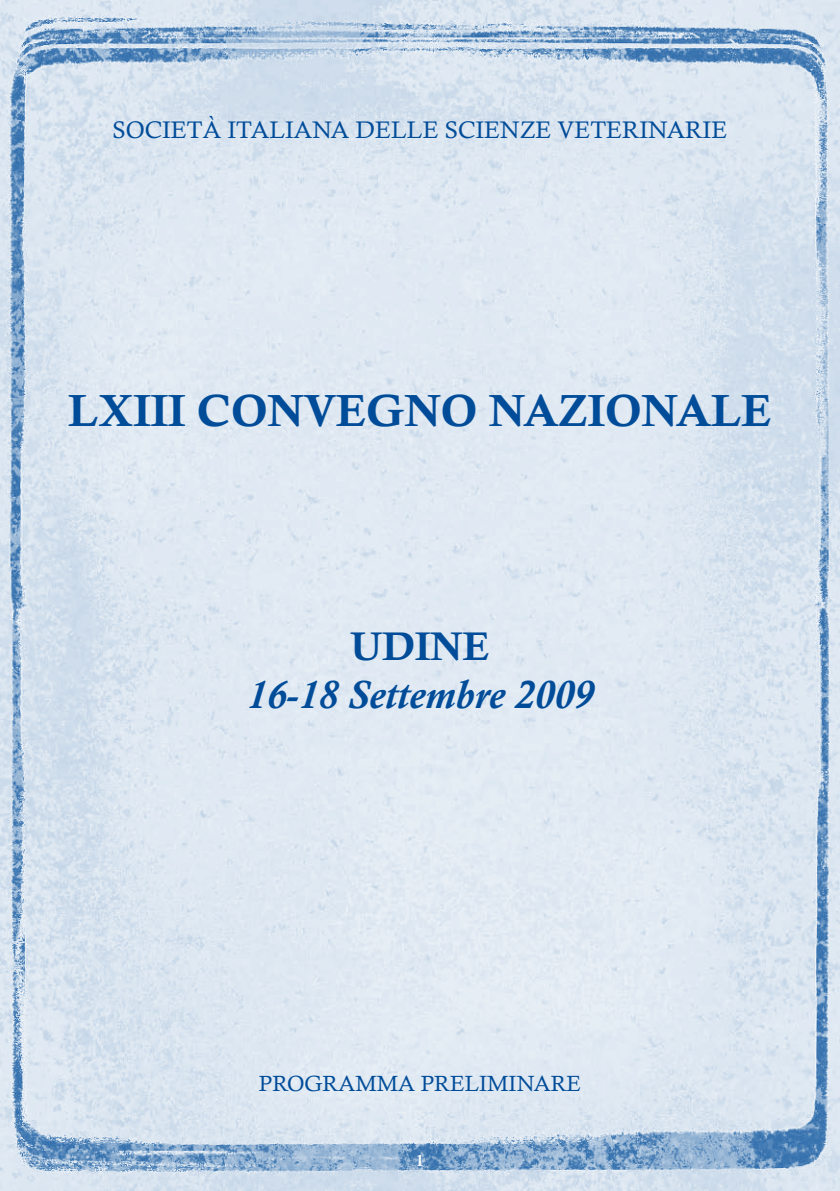
<style>
.page{position:relative;width:840px;height:1191px;background:#fff}
.page>*{position:absolute;margin:0;border:0;box-sizing:border-box;transform-origin:0 0}
.t1{font:45px "Calis MT Bol";color:#004c99}
.t2{font:italic 700 40px "Calisto";color:#004c99}
.t3{font:40px "Calis MT Bol";color:#004c99}
.t4{font:24px "Calisto";color:#004c99}
.t5{font:22px "Calisto";color:#004c99}
.t6{font:16px "Calis MT Bol";color:#fff}
</style>
<div class="page">
<img style="left:0;top:0;width:839px;height:1191px">
<p class="t4" style="left:112px;top:115px;width:616px">SOCIETÀ ITALIANA DELLE SCIENZE VETERINARIE</p>
<h1 class="t1" style="left:68px;top:385px;width:704px">LXIII CONVEGNO NAZIONALE</h1>
<h2 class="t3" style="left:350px;top:623px;width:140px">UDINE</h2>
<h2 class="t2" style="left:246px;top:671px;width:347px">16-18 Settembre 2009</h2>
<p class="t5" style="left:259px;top:1071px;width:324px">PROGRAMMA PRELIMINARE</p>
<p class="t6" style="left:415px;top:1150px;width:10px">1</p>
</div>
